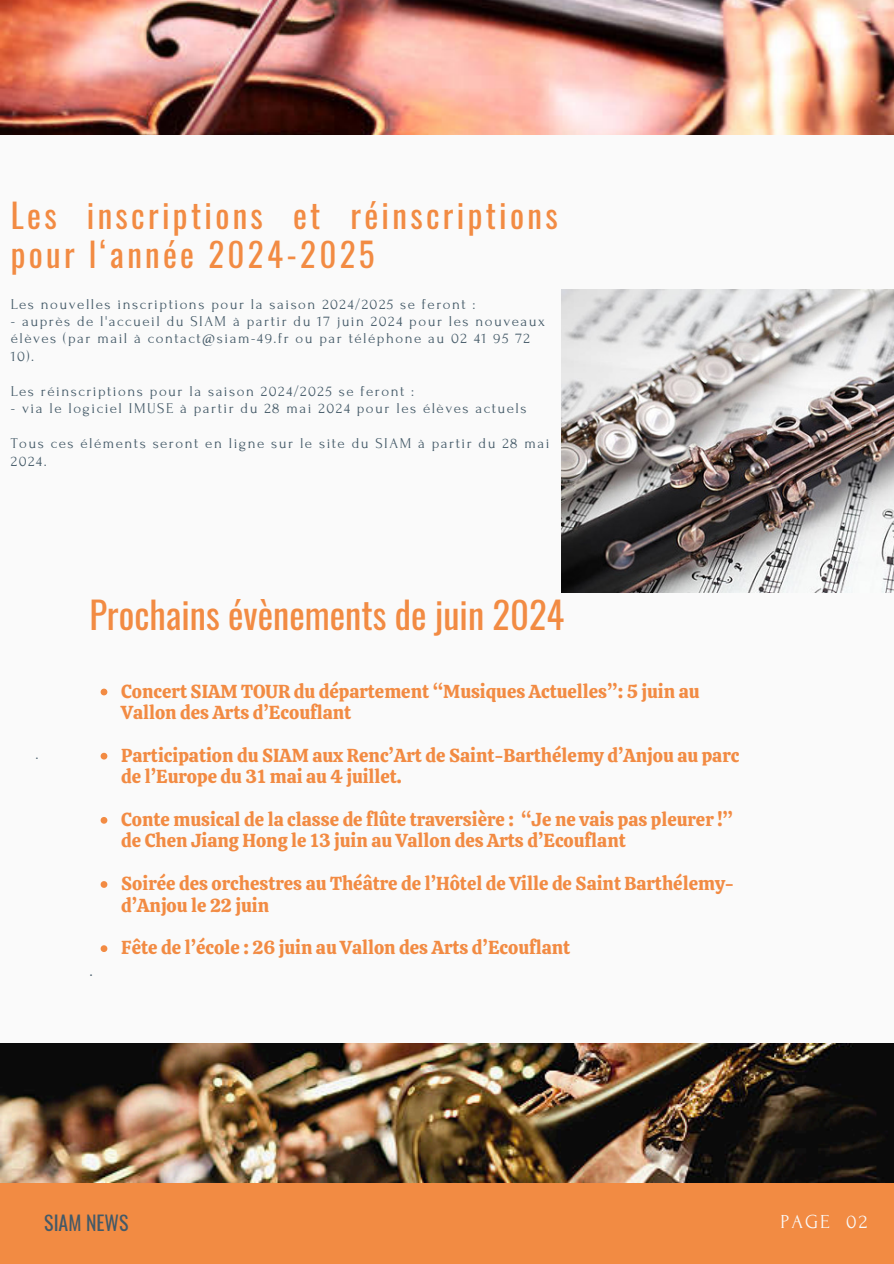
<style>
.page{position:relative;width:894px;height:1264px;background:#fff}
.page>*{position:absolute;margin:0;border:0;box-sizing:border-box;transform-origin:0 0}
.t1{font:36.75px "Oswald";color:#f28b43}
.t2{font:33px/39.3px "Oswald";letter-spacing:.1em;color:#f28b43}
.t3{font:19.8px "Forum";letter-spacing:.1em;color:#fafafa}
.t4{font:19.8px "Oswald";color:#435967}
.t5{font:18.75px/21.3px "Calistoga";color:#f28b43}
.t6{font:17.25px "Forum";color:#435967}
.t7{font:15.6px "Forum";color:#435967}
.t8{font:14.85px/17.4px "Forum";letter-spacing:.1em;color:#435967}
</style>
<div class="page">
<div style="left:0;top:0;width:893px;height:1263px;background:#fafafa"></div>
<div style="left:0;top:1180px;width:893px;height:83px;background:#f28b43"></div>
<img style="left:0;top:0;width:893px;height:134px">
<img style="left:0;top:1043px;width:893px;height:139px">
<img style="left:561px;top:290px;width:332px;height:302px">
<svg style="left:101px;top:688px;width:6px;height:7px"></svg>
<svg style="left:101px;top:752px;width:6px;height:7px"></svg>
<svg style="left:101px;top:817px;width:6px;height:6px"></svg>
<svg style="left:101px;top:881px;width:6px;height:6px"></svg>
<svg style="left:101px;top:945px;width:6px;height:7px"></svg>
<p class="t2" style="left:11px;top:194px;width:548px">Les inscriptions et réinscriptions pour l‘année 2024-2025</p>
<p class="t8" style="left:11px;top:295px;width:466px">Les nouvelles inscriptions pour la saison 2024/2025 se feront :</p>
<p class="t8" style="left:11px;top:313px;width:535px">- auprès de l'accueil du SIAM à partir du 17 juin 2024 pour les nouveaux élèves (par mail à contact@siam-49.fr ou par téléphone au 02 41 95 72<br>10).</p>
<h4 class="t8" style="left:11px;top:383px;width:405px">Les réinscriptions pour la saison 2024/2025 se feront :</h4>
<p class="t8" style="left:11px;top:400px;width:517px">- via le logiciel IMUSE à partir du 28 mai 2024 pour les élèves actuels</p>
<p class="t8" style="left:11px;top:435px;width:540px">Tous ces éléments seront en ligne sur le site du SIAM à partir du 28 mai<br>2024.</p>
<p class="t7" style="left:36px;top:745px;width:5px">.</p>
<p class="t1" style="left:89px;top:586px;width:476px">Prochains évènements de juin 2024</p>
<p class="t6" style="left:89px;top:960px;width:5px">.</p>
<p class="t5" style="left:121px;top:680px;width:579px">Concert SIAM TOUR du département “Musiques Actuelles”: 5 juin au<br>Vallon des Arts d’Ecouflant</p>
<p class="t5" style="left:121px;top:744px;width:619px">Participation du SIAM aux Renc’Art de Saint-Barthélemy d’Anjou au parc de l’Europe du 31 mai au 4 juillet.</p>
<p class="t5" style="left:121px;top:808px;width:613px">Conte musical de la classe de flûte traversière : “Je ne vais pas pleurer !” de Chen Jiang Hong le 13 juin au Vallon des Arts d’Ecouflant</p>
<p class="t5" style="left:121px;top:872px;width:614px">Soirée des orchestres au Théâtre de l’Hôtel de Ville de Saint Barthélemy&shy;d’Anjou le 22 juin</p>
<h1 class="t5" style="left:121px;top:937px;width:450px">Fête de l’école : 26 juin au Vallon des Arts d’Ecouflant</h1>
<p class="t4" style="left:44px;top:1206px;width:86px">SIAM NEWS</p>
<h2 class="t3" style="left:780px;top:1210px;width:88px">PAGE 02</h2>
<h1 class="t3" style="left:787px;top:1210px;width:51px">PAGE</h1>
</div>
